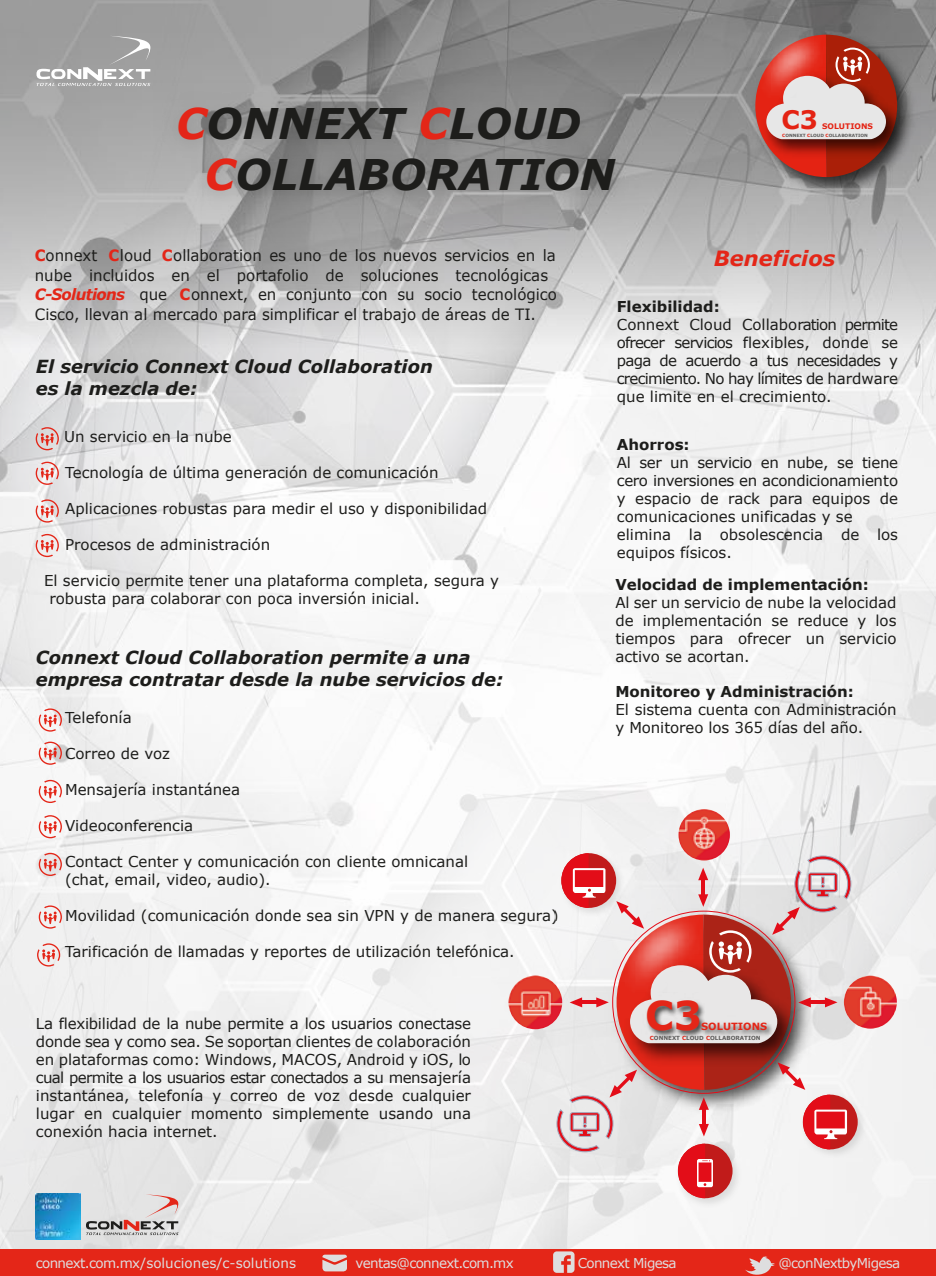
<style>
.page{position:relative;width:936px;height:1276px;background:#fff}
.page>*{position:absolute;margin:0;border:0;box-sizing:border-box;transform-origin:0 0}
.t1{font:italic 700 42.15px/50.7px "Verdana";color:#1d1d1b}
.t2{font:700 39.6px "Verdana";color:#e42618}
.t3{font:700 25.5px "Verdana";color:#e42313}
.t4{font:italic 700 21px "Verdana";color:#e42618}
.t5{font:italic 700 18px/21.6px "Verdana";color:#1d1d1b}
.t6{font:15.6px/19.8px "Verdana";color:#1e1e1c;scale:.96 1}
.t7{font:15px/18px "Verdana";color:#1d1d1b}
.t8{font:700 15px "Verdana";color:#1d1d1b}
.t9{font:13.5px "Verdana";letter-spacing:-.05em;color:#dededf}
.t10{font:13.5px "Verdana";color:#dededf}
.t11{font:700 9.9px "Verdana";color:#e42618}
.t12{font:700 7.65px "Verdana";color:#e42313}
.t13{font:700 5.55px "Verdana";color:#5e5d5c}
.t14{font:700 4.35px "Verdana";color:#5c5c5b}
.s1{color:#e42618}
.s2{color:#e42313}
.s3{font-weight:700;color:#e42618}
.s4{font-weight:700;font-style:italic;color:#e42618}
</style>
<div class="page">
<img style="left:0;top:0;width:935px;height:1249px">
<svg style="left:36px;top:36px;width:120px;height:50px"></svg>
<img style="left:301px;top:1113px;width:43px;height:43px">
<img style="left:153px;top:80px;width:485px;height:145px">
<svg style="left:39px;top:708px;width:23px;height:23px"></svg>
<svg style="left:39px;top:741px;width:23px;height:24px"></svg>
<svg style="left:39px;top:780px;width:23px;height:23px"></svg>
<svg style="left:39px;top:815px;width:23px;height:23px"></svg>
<svg style="left:39px;top:853px;width:23px;height:23px"></svg>
<svg style="left:39px;top:905px;width:23px;height:23px"></svg>
<svg style="left:37px;top:943px;width:23px;height:23px"></svg>
<svg style="left:36px;top:427px;width:23px;height:23px"></svg>
<svg style="left:36px;top:462px;width:23px;height:23px"></svg>
<svg style="left:36px;top:499px;width:23px;height:23px"></svg>
<svg style="left:36px;top:534px;width:23px;height:23px"></svg>
<img style="left:671px;top:1198px;width:74px;height:13px">
<img style="left:555px;top:847px;width:73px;height:73px">
<img style="left:851px;top:1088px;width:19px;height:74px">
<div style="left:802px;top:1094px;width:55px;height:55px;background:#c11b1a;border-radius:50%"></div>
<svg style="left:556px;top:853px;width:295px;height:345px"></svg>
<img style="left:508px;top:975px;width:54px;height:54px;border-radius:27px">
<img style="left:843px;top:975px;width:53px;height:53px;border-radius:26px">
<img style="left:678px;top:809px;width:51px;height:51px;border-radius:26px">
<img style="left:747px;top:26px;width:173px;height:174px">
<img style="left:897px;top:67px;width:12px;height:95px">
<img style="left:719px;top:0;width:145px;height:143px">
<svg style="left:755px;top:35px;width:142px;height:142px"></svg>
<div style="left:0;top:1249px;width:935px;height:27px;background:#e42618"></div>
<svg style="left:745px;top:1256px;width:29px;height:19px"></svg>
<svg style="left:322px;top:1254px;width:25px;height:17px"></svg>
<svg style="left:86px;top:1194px;width:97px;height:41px"></svg>
<svg style="left:553px;top:1251px;width:21px;height:21px"></svg>
<img style="left:35px;top:1194px;width:46px;height:45px">
<h1 class="t1" style="left:205px;top:99px;width:412px;text-indent:-29px"><span class="s1">C</span>ONNEXT <span class="s1">C</span>LOUD<br><span class="s1">C</span>OLLABORATION</h1>
<h3 class="t3" style="left:781px;top:103px;width:38px">C3</h3>
<p class="t12" style="left:822px;top:121px;width:52px">SOLUTIONS</p>
<p class="t14" style="left:782px;top:132px;width:87px"><span class="s2">C</span>ONNEXT <span class="s2">C</span>LOUD <span class="s2">C</span>OLLABORATION</p>
<p class="t6" style="left:35px;top:245px;width:544px"><span class="s3">C</span>onnext <span class="s3">C</span>loud <span class="s3">C</span>ollaboration es uno de los nuevos servicios en la</p>
<h3 class="t4" style="left:714px;top:244px;width:123px">Beneficios</h3>
<p class="t6" style="left:35px;top:265px;width:545px">nube incluidos en el portafolio de soluciones tecnológicas<br><span class="s4">C-Solutions</span> que <span class="s3">C</span>onnext, en conjunto con su socio tecnológico<br>Cisco, llevan al mercado para simplificar el trabajo de áreas de TI.</p>
<p class="t8" style="left:616px;top:296px;width:104px">Flexibilidad:</p>
<p class="t7" style="left:616px;top:315px;width:283px;text-align:justify">Connext Cloud Collaboration permite ofrecer servicios flexibles, donde se paga de acuerdo a tus necesidades y crecimiento. No hay límites de hardware que limite en el crecimiento.</p>
<p class="t8" style="left:616px;top:434px;width:74px">Ahorros:</p>
<p class="t7" style="left:616px;top:453px;width:283px">Al ser un servicio en nube, se tiene cero inversiones en acondicionamiento y espacio de rack para equipos de comunicaciones unificadas y se elimina la obsolescencia de los equipos físicos.</p>
<p class="t8" style="left:615px;top:575px;width:255px">Velocidad de implementación:</p>
<p class="t7" style="left:615px;top:594px;width:283px;text-align:justify">Al ser un servicio de nube la velocidad de implementación se reduce y los tiempos para ofrecer un servicio activo se acortan.</p>
<p class="t8" style="left:615px;top:682px;width:240px">Monitoreo y Administración:</p>
<p class="t7" style="left:615px;top:701px;width:283px">El sistema cuenta con Administración y Monitoreo los 365 días del año.</p>
<p class="t5" style="left:36px;top:356px;width:398px">El servicio Connext Cloud Collaboration es la mezcla de:</p>
<p class="t7" style="left:64px;top:428px;width:169px">Un servicio en la nube</p>
<p class="t7" style="left:65px;top:464px;width:375px">Tecnología de última generación de comunicación</p>
<p class="t7" style="left:65px;top:500px;width:423px">Aplicaciones robustas para medir el uso y disponibilidad</p>
<p class="t7" style="left:65px;top:536px;width:206px">Procesos de administración</p>
<p class="t7" style="left:49px;top:572px;width:451px;text-indent:-5px">El servicio permite tener una plataforma completa, segura y robusta para colaborar con poca inversión inicial.</p>
<p class="t5" style="left:36px;top:647px;width:469px">Connext Cloud Collaboration permite a una empresa contratar desde la nube servicios de:</p>
<p class="t7" style="left:65px;top:709px;width:68px">Telefonía</p>
<p class="t7" style="left:65px;top:745px;width:106px">Correo de voz</p>
<p class="t7" style="left:65px;top:781px;width:177px">Mensajería instantánea</p>
<p class="t7" style="left:65px;top:817px;width:130px">Videoconferencia</p>
<p class="t7" style="left:65px;top:853px;width:404px">Contact Center y comunicación con cliente omnicanal (chat, email, video, audio).</p>
<p class="t7" style="left:65px;top:907px;width:494px">Movilidad (comunicación donde sea sin VPN y de manera segura)</p>
<p class="t7" style="left:65px;top:943px;width:451px">Tarificación de llamadas y reportes de utilización telefónica.</p>
<p class="t7" style="left:36px;top:1014px;width:436px;text-align:justify">La flexibilidad de la nube permite a los usuarios conectase donde sea y como sea. Se soportan clientes de colaboración en plataformas como: Windows, MACOS, Android y iOS, lo cual permite a los usuarios estar conectados a su mensajería instantánea, telefonía y correo de voz desde cualquier lugar en cualquier momento simplemente usando una conexión hacia internet.</p>
<h2 class="t2" style="left:645px;top:989px;width:58px">C3</h2>
<p class="t11" style="left:701px;top:1019px;width:67px">SOLUTIONS</p>
<p class="t13" style="left:649px;top:1034px;width:112px"><span class="s1">C</span>ONNEXT <span class="s1">C</span>LOUD <span class="s1">C</span>OLLABORATION</p>
<p class="t10" style="left:36px;top:1254px;width:262px">connext.com.mx/soluciones/c-solutions</p>
<p class="t9" style="left:355px;top:1254px;width:160px">ventas@connext.com.mx</p>
<p class="t9" style="left:577px;top:1254px;width:100px">Connext Migesa</p>
<p class="t9" style="left:778px;top:1254px;width:123px">@conNextbyMigesa</p>
</div>
